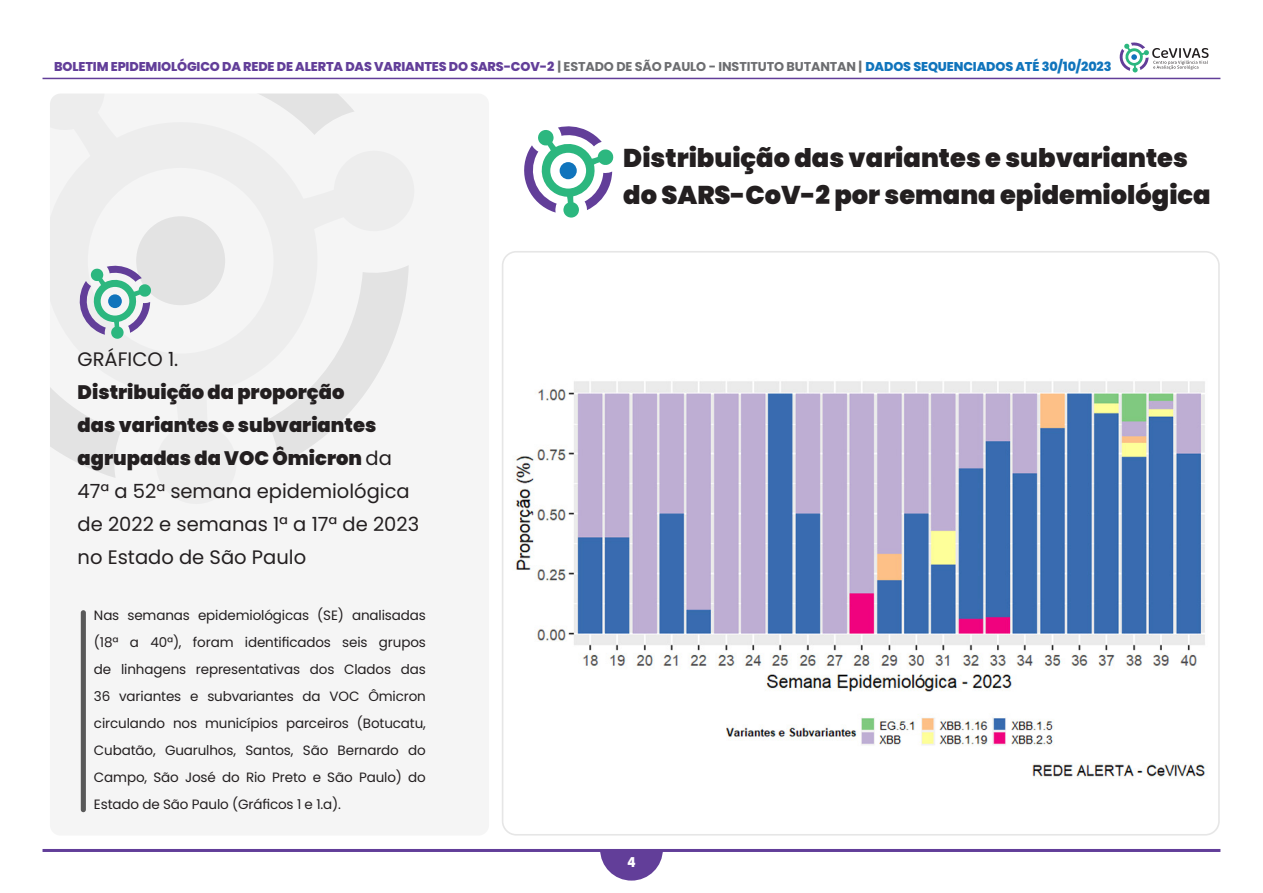
<style>
.page{position:relative;width:1263px;height:893px;background:#fff}
.page>*{position:absolute;margin:0;border:0;box-sizing:border-box;transform-origin:0 0}
.t1{font:900 25.65px/37px "Poppins";color:#231f20}
.t2{font:19.5px/33px "Poppins";color:#231f20}
.t3{font:15px "Acumin Variable Concept";color:#fff;scale:.9 1}
.t4{font:13.5px/27px "Poppins";letter-spacing:-.01em;color:#231f20;text-align:justify}
.t5{font:800 12.75px "Poppins";letter-spacing:-.01em;color:#623e99}
.s1{font-weight:700;color:#6c6d70}
.s2{color:#1074bc}
.s3{font-weight:900}
</style>
<div class="page">
<hr style="left:43px;top:78px;width:1177px;height:1px;background:#623e99">
<hr style="left:43px;top:849px;width:1177px;height:3px;background:#623e99">
<svg style="left:600px;top:852px;width:63px;height:29px"></svg>
<svg style="left:1119px;top:42px;width:89px;height:31px"></svg>
<div style="left:50px;top:94px;width:439px;height:742px;background:#f5f5f5;border-radius:11px"></div>
<div style="left:81px;top:610px;width:5px;height:202px;background:#595959;border-radius:3px"></div>
<img style="left:515px;top:381px;width:691px;height:397px">
<svg style="left:524px;top:126px;width:90px;height:92px"></svg>
<svg style="left:50px;top:94px;width:359px;height:384px"></svg>
<p class="t5" style="left:54px;top:60px;width:1059px">BOLETIM EPIDEMIOLÓGICO DA REDE DE ALERTA DAS VARIANTES DO SARS-COV-2 <span class="s1">| ESTADO DE SÃO PAULO - INSTITUTO BUTANTAN |</span> <span class="s2">DADOS SEQUENCIADOS ATÉ 30/10/2023</span></p>
<p class="t2" style="left:78px;top:343px;width:102px">GRÁFICO 1.</p>
<p class="t2" style="left:78px;top:376px;width:343px"><span class="s3">Distribuição da proporção<br>das variantes e subvariantes agrupadas da VOC Ômicron</span> da<br>47ª a 52ª semana epidemiológica de 2022 e semanas 1ª a 17ª de 2023 no Estado de São Paulo</p>
<p class="t4" style="left:94px;top:602px;width:333px">Nas semanas epidemiológicas (SE) analisadas (18ª a 40ª), foram identificados seis grupos de linhagens representativas dos Clados das 36 variantes e subvariantes da VOC Ômicron circulando nos municípios parceiros (Botucatu, Cubatão, Guarulhos, Santos, São Bernardo do Campo, São José do Rio Preto e São Paulo) do Estado de São Paulo (Gráficos 1 e 1.a).</p>
<p class="t1" style="left:623px;top:140px;width:589px">Distribuição das variantes e subvariantes do SARS-CoV-2 por semana epidemiológica</p>
<p class="t3" style="left:627px;top:851px;width:10px">4</p>
</div>
